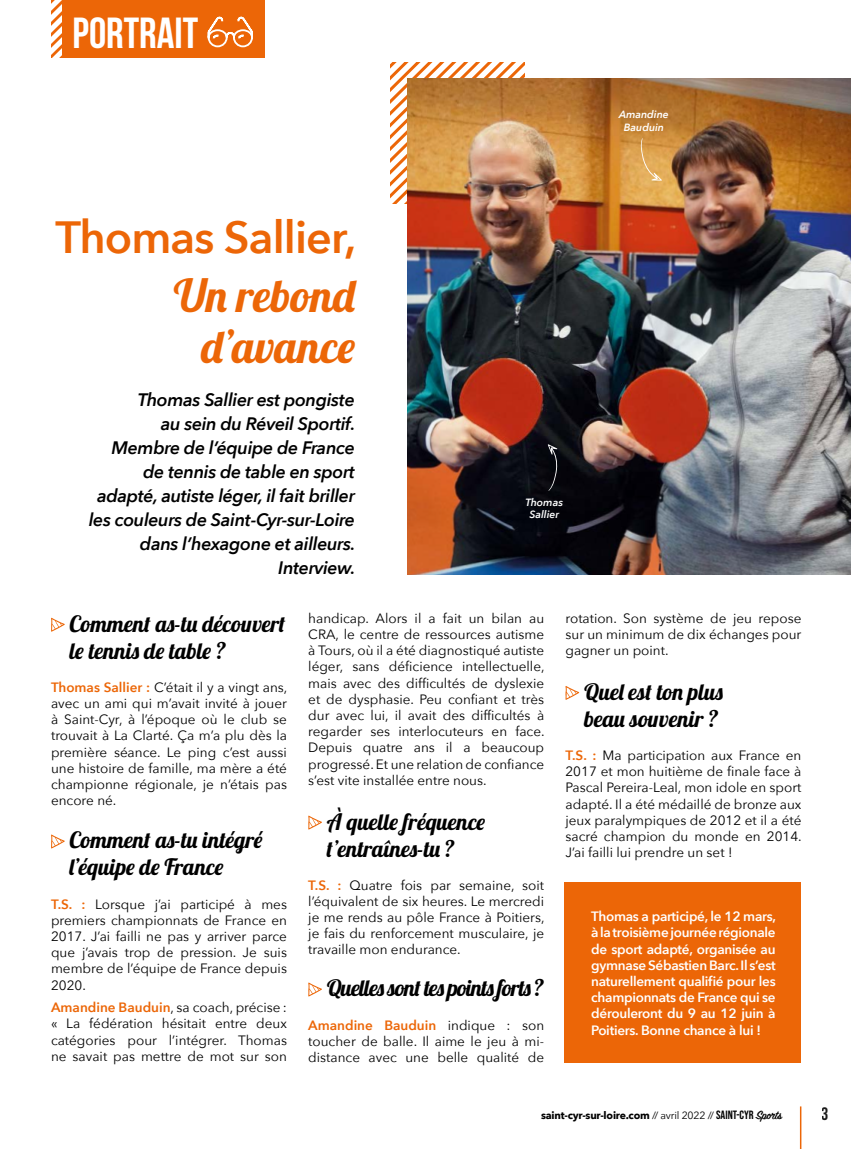
<style>
.page{position:relative;width:851px;height:1149px;background:#fff}
.page>*{position:absolute;margin:0;border:0;box-sizing:border-box;transform-origin:0 0}
.t1{font:45px/51px "Lobster";color:#ec6607;text-align:center}
.t2{font:600 45px "Avenir Next";letter-spacing:-.02em;color:#ec6607}
.t3{font:700 43.5px "Bebas Neue";color:#fff}
.t4{font:22.5px/27px "Lobster";color:#000}
.t5{font:22.5px "Lobster";letter-spacing:-.04em;color:#000}
.t6{font:italic 600 18px/24px "Avenir Next";letter-spacing:-.02em;color:#000;text-align:right}
.t7{font:700 18px "Bebas Neue";color:#000}
.t8{font:13.5px/16.2px "Avenir Next";color:#000;text-align:justify}
.t9{font:600 13.5px/16.2px "Avenir Next";letter-spacing:-.02em;color:#fff;text-align:justify}
.t10{font:700 10.5px "Avenir Next";letter-spacing:-.02em;color:#000}
.t11{font:italic 600 10.5px/12.6px "Avenir Next";color:#fff;text-align:center}
.s1{font-weight:600;color:#ec6607}
.s2{font-weight:400}
.s3{font-family:"Bebas Neue";font-weight:400;font-size:12px}
.s4{font-family:"Sign Painter House Script";font-weight:600;font-size:13.5px}
</style>
<div class="page">
<hr style="left:799px;top:1106px;width:2px;height:42px;background:#ec6607">
<div style="left:63px;top:0;width:202px;height:6px;background:#ec6607"></div>
<div style="left:63px;top:5px;width:202px;height:52px;background:#ec6607"></div>
<svg style="left:51px;top:0;width:12px;height:57px"></svg>
<svg style="left:207px;top:16px;width:46px;height:32px"></svg>
<svg style="left:390px;top:62px;width:134px;height:141px"></svg>
<img style="left:407px;top:79px;width:443px;height:495px">
<svg style="left:547px;top:444px;width:10px;height:47px"></svg>
<svg style="left:640px;top:138px;width:22px;height:42px"></svg>
<svg style="left:51px;top:617px;width:14px;height:14px"></svg>
<svg style="left:51px;top:834px;width:14px;height:14px"></svg>
<svg style="left:308px;top:815px;width:14px;height:14px"></svg>
<svg style="left:308px;top:982px;width:14px;height:14px"></svg>
<svg style="left:565px;top:686px;width:14px;height:13px"></svg>
<div style="left:563px;top:881px;width:237px;height:180px;background:#ec6607"></div>
<h2 class="t3" style="left:72px;top:9px;width:127px">PORTRAIT</h2>
<h1 class="t2" style="left:56px;top:199px;width:302px">Thomas Sallier,</h1>
<h1 class="t1" style="left:174px;top:270px;width:184px">Un rebond d’avance</h1>
<h3 class="t6" style="left:89px;top:387px;width:268px">Thomas Sallier est pongiste<br>au sein du Réveil Sportif.<br>Membre de l’équipe de France de tennis de table en sport adapté, autiste léger, il fait briller les couleurs de Saint-Cyr-sur-Loire dans l’hexagone et ailleurs.<br>Interview.</h3>
<p class="t11" style="left:619px;top:108px;width:51px">Amandine<br>Bauduin</p>
<p class="t11" style="left:525px;top:495px;width:39px">Thomas<br>Sallier</p>
<h3 class="t4" style="left:70px;top:609px;width:217px">Comment as-tu découvert le tennis de table ?</h3>
<p class="t8" style="left:51px;top:678px;width:238px"><span class="s1">Thomas Sallier :</span> C’était il y a vingt ans, avec un ami qui m’avait invité à jouer à Saint-Cyr, à l’époque où le club se trouvait à La Clarté. Ça m’a plu dès la première séance. Le ping c’est aussi une histoire de famille, ma mère a été championne régionale, je n’étais pas encore né.</p>
<h3 class="t4" style="left:70px;top:826px;width:195px">Comment as-tu intégré l’équipe de France</h3>
<p class="t8" style="left:51px;top:894px;width:237px"><span class="s1">T.S. :</span> Lorsque j’ai participé à mes premiers championnats de France en 2017. J’ai failli ne pas y arriver parce que j’avais trop de pression. Je suis membre de l’équipe de France depuis 2020.</p>
<p class="t8" style="left:51px;top:998px;width:237px"><span class="s1">Amandine Bauduin</span>, sa coach, précise : « La fédération hésitait entre deux catégories pour l’intégrer. Thomas ne savait pas mettre de mot sur son</p>
<p class="t8" style="left:308px;top:609px;width:238px">handicap. Alors il a fait un bilan au CRA, le centre de ressources autisme à Tours, où il a été diagnostiqué autiste léger, sans déficience intellectuelle, mais avec des difficultés de dyslexie et de dysphasie. Peu confiant et très dur avec lui, il avait des difficultés à regarder ses interlocuteurs en face.<br>Depuis quatre ans il a beaucoup progressé. Et une relation de confiance s’est vite installée entre nous.</p>
<h3 class="t4" style="left:327px;top:807px;width:160px">À quelle fréquence t’entraînes-tu ?</h3>
<p class="t8" style="left:308px;top:875px;width:238px"><span class="s1">T.S. :</span> Quatre fois par semaine, soit l’équivalent de six heures. Le mercredi je me rends au pôle France à Poitiers, je fais du renforcement musculaire, je travaille mon endurance.</p>
<h3 class="t5" style="left:327px;top:973px;width:219px">Quelles sont tes points forts ?</h3>
<p class="t8" style="left:308px;top:1015px;width:237px"><span class="s1">Amandine Bauduin</span> indique : son toucher de balle. Il aime le jeu à mi&shy;distance avec une belle qualité de</p>
<p class="t8" style="left:565px;top:609px;width:237px">rotation. Son système de jeu repose sur un minimum de dix échanges pour gagner un point.</p>
<h3 class="t4" style="left:584px;top:677px;width:141px">Quel est ton plus beau souvenir ?</h3>
<p class="t8" style="left:565px;top:746px;width:238px"><span class="s1">T.S. :</span> Ma participation aux France en 2017 et mon huitième de finale face à Pascal Pereira-Leal, mon idole en sport adapté. Il a été médaillé de bronze aux jeux paralympiques de 2012 et il a été sacré champion du monde en 2014.<br>J’ai failli lui prendre un set !</p>
<p class="t9" style="left:591px;top:907px;width:186px">Thomas a participé, le 12 mars, à la troisième journée régionale de sport adapté, organisée au gymnase Sébastien Barc. Il s’est naturellement qualifié pour les championnats de France qui se dérouleront du 9 au 12 juin à Poitiers. Bonne chance à lui !</p>
<p class="t10" style="left:541px;top:1105px;width:242px">saint-cyr-sur-loire.com <span class="s2">// avril 2022 //</span> <span class="s3">SAINT-CYR</span> <span class="s4">Sports</span></p>
<h3 class="t7" style="left:821px;top:1103px;width:9px">3</h3>
</div>
